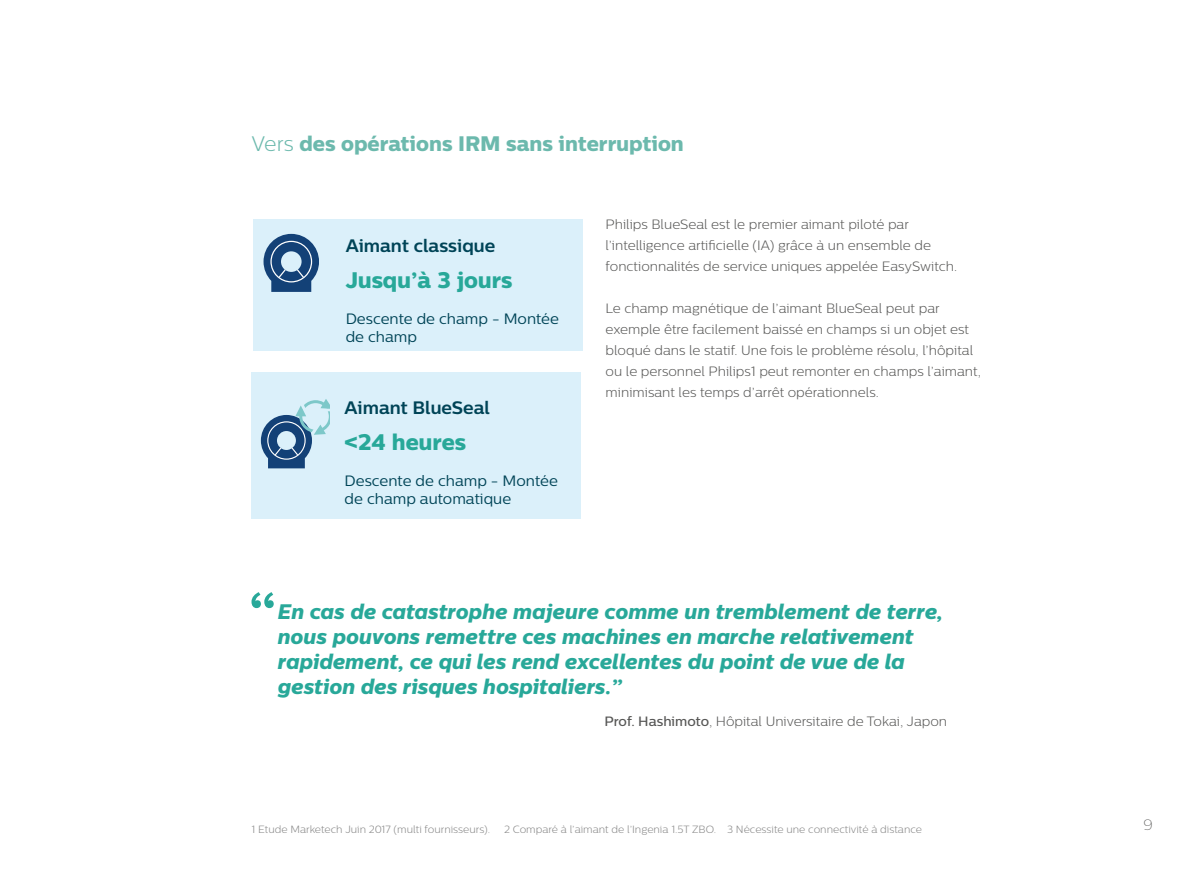
<style>
.page{position:relative;width:1187px;height:893px;background:#fff}
.page>*{position:absolute;margin:0;border:0;box-sizing:border-box;transform-origin:0 0}
.t1{font:22.5px "Centrale Sans X Bold";color:#28a899}
.t2{font:italic 21px/25.2px "Centrale Sans X Bold";color:#28a899}
.t3{font:21px "Centrale Sans X Bold";color:#6cb9ad}
.t4{font:700 18px "Centrale Sans";color:#004457}
.t5{font:15px/18px "Centrale Sans";color:#004457}
.t6{font:100 15px "Centrale Sans";color:#575756}
.t7{font:300 13.5px/21px "Centrale Sans";color:#575756}
.t8{font:300 10.5px "Centrale Sans";color:#878787}
.s1{font-family:"Centrale Sans";font-weight:300}
.s2{font-weight:500}
</style>
<div class="page">
<svg style="left:251px;top:592px;width:23px;height:16px"></svg>
<div style="left:252px;top:219px;width:330px;height:132px;background:#dbf0fa"></div>
<div style="left:251px;top:372px;width:330px;height:147px;background:#dbf0fa"></div>
<svg style="left:264px;top:234px;width:55px;height:58px"></svg>
<svg style="left:261px;top:399px;width:69px;height:69px"></svg>
<h2 class="t3" style="left:251px;top:131px;width:434px"><span class="s1">Vers</span> des opérations IRM sans interruption</h2>
<h3 class="t4" style="left:346px;top:235px;width:151px">Aimant classique</h3>
<h1 class="t1" style="left:346px;top:266px;width:168px">Jusqu’à 3 jours</h1>
<p class="t5" style="left:346px;top:310px;width:215px">Descente de champ - Montée de champ</p>
<h3 class="t4" style="left:344px;top:397px;width:147px">Aimant BlueSeal</h3>
<h1 class="t1" style="left:344px;top:428px;width:123px">&lt;24 heures</h1>
<p class="t5" style="left:344px;top:472px;width:215px">Descente de champ - Montée de champ automatique</p>
<p class="t7" style="left:605px;top:214px;width:353px">Philips BlueSeal est le premier aimant piloté par l’intelligence artificielle (IA) grâce à un ensemble de fonctionnalités de service uniques appelée EasySwitch.</p>
<p class="t7" style="left:605px;top:298px;width:377px">Le champ magnétique de l’aimant BlueSeal peut par exemple être facilement baissé en champs si un objet est bloqué dans le statif. Une fois le problème résolu, l’hôpital ou le personnel Philips1 peut remonter en champs l’aimant, minimisant les temps d’arrêt opérationnels.</p>
<h2 class="t2" style="left:278px;top:598px;width:666px">En cas de catastrophe majeure comme un tremblement de terre, nous pouvons remettre ces machines en marche relativement rapidement, ce qui les rend excellentes du point de vue de la gestion des risques hospitaliers.”</h2>
<p class="t7" style="left:604px;top:710px;width:344px"><span class="s2">Prof. Hashimoto</span>, Hôpital Universitaire de Tokai, Japon</p>
<p class="t8" style="left:251px;top:823px;width:240px">1 Etude Marketech Juin 2017 (multi fournisseurs).</p>
<p class="t8" style="left:504px;top:823px;width:419px">2 Comparé à l’aimant de l’Ingenia 1.5T ZBO. 3 Nécessite une connectivité à distance</p>
<p class="t6" style="left:1143px;top:816px;width:11px">9</p>
</div>
